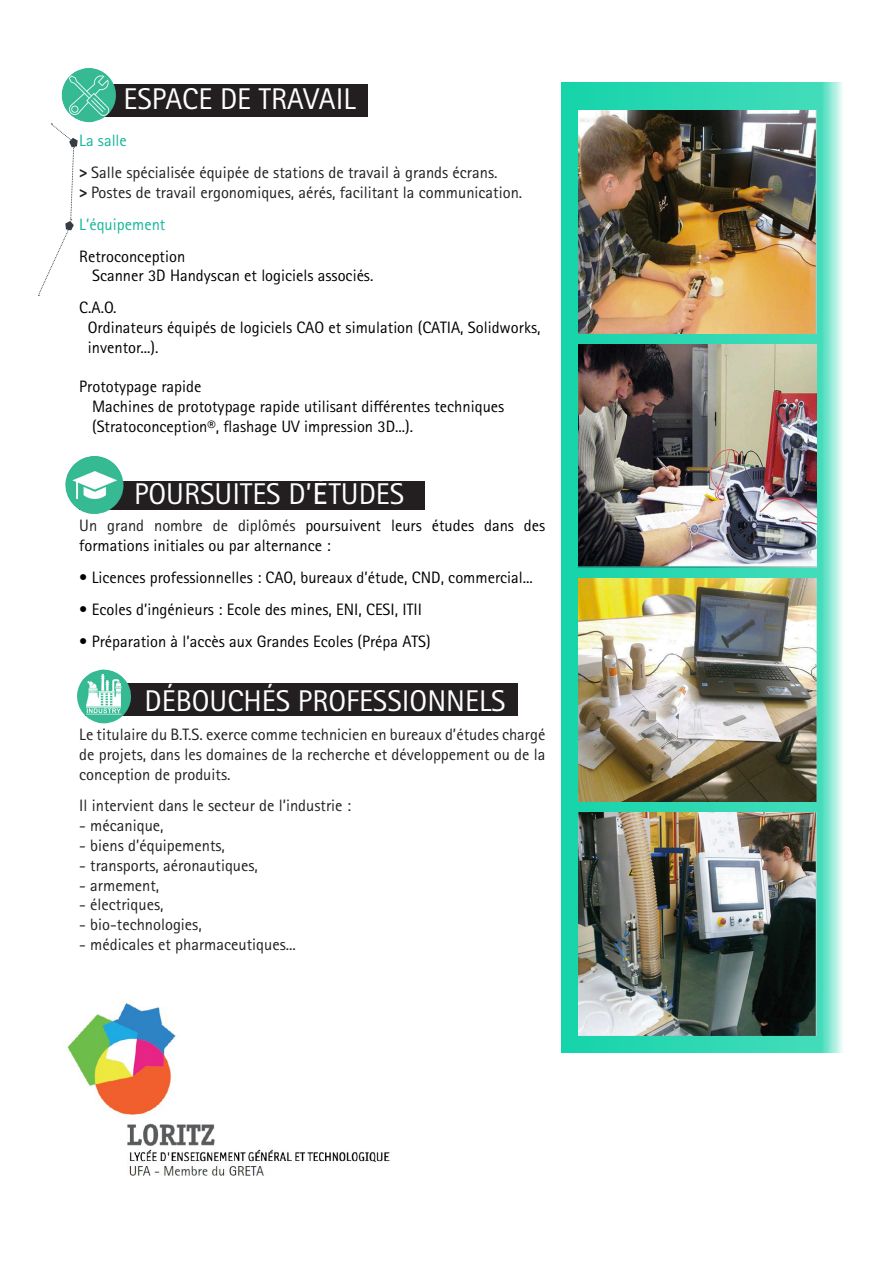
<style>
.page{position:relative;width:893px;height:1263px;background:#fff}
.page>*{position:absolute;margin:0;border:0;box-sizing:border-box;transform-origin:0 0}
.t1{font:30px "Rotis Sans Serif Std";color:#fff}
.t2{font:16.5px/19.8px "Rotis Sans Serif Std";color:#000}
.t3{font:16.5px/19.8px "Rotis Sans Serif Std";color:#231f20;text-align:justify}
.t4{font:16.5px "Rotis Sans Serif Std";color:#15b799}
.s1{font-family:"Calibri";font-weight:700}
.s2{font-family:"Marianne"}
.s3{color:#231f20}
</style>
<div class="page">
<svg style="left:561px;top:83px;width:281px;height:970px;background:#4edcbc"></svg>
<img style="left:578px;top:111px;width:238px;height:223px">
<img style="left:578px;top:344px;width:238px;height:224px">
<img style="left:578px;top:578px;width:238px;height:223px">
<img style="left:578px;top:812px;width:238px;height:223px">
<div style="left:79px;top:84px;width:289px;height:33px;background:#231f20"></div>
<svg style="left:38px;top:124px;width:40px;height:172px"></svg>
<div style="left:79px;top:482px;width:346px;height:28px;background:#231f20"></div>
<div style="left:85px;top:683px;width:433px;height:33px;background:#231f20"></div>
<img style="left:67px;top:1002px;width:323px;height:174px">
<img style="left:62px;top:68px;width:54px;height:55px">
<img style="left:65px;top:456px;width:58px;height:58px">
<img style="left:77px;top:669px;width:54px;height:54px">
<p class="t1" style="left:123px;top:81px;width:234px">ESPACE DE TRAVAIL</p>
<p class="t4" style="left:79px;top:131px;width:49px">La salle</p>
<p class="t3" style="left:79px;top:163px;width:420px"><span class="s1">&gt;</span> Salle spécialisée équipée de stations de travail à grands écrans.</p>
<p class="t3" style="left:79px;top:183px;width:444px"><span class="s1">&gt;</span> Postes de travail ergonomiques, aérés, facilitant la communication.</p>
<p class="t4" style="left:79px;top:215px;width:88px">L’équipement</p>
<p class="t2" style="left:79px;top:246px;width:107px">Retroconception</p>
<p class="t2" style="left:92px;top:266px;width:283px">Scanner 3D Handyscan et logiciels associés.</p>
<p class="t2" style="left:79px;top:298px;width:39px">C.A.O.</p>
<p class="t2" style="left:88px;top:318px;width:454px">Ordinateurs équipés de logiciels CAO et simulation (CATIA, Solidworks, inventor...).</p>
<p class="t2" style="left:79px;top:377px;width:124px">Prototypage rapide</p>
<p class="t2" style="left:92px;top:397px;width:414px">Machines de prototypage rapide utilisant différentes techniques (Stratoconception®, flashage UV impression 3D...).</p>
<p class="t1" style="left:134px;top:476px;width:272px">POURSUITES D’<span class="s2">É</span>TUDES</p>
<p class="t2" style="left:79px;top:516px;width:468px"><span class="s3">Un grand nombre de diplômés</span> poursuivent leurs études dans des formations initiales ou par alternance :</p>
<p class="t2" style="left:79px;top:568px;width:455px">• Licences professionnelles : CAO, bureaux d’étude, CND, commercial...</p>
<p class="t2" style="left:79px;top:599px;width:344px">• Ecoles d’ingénieurs : Ecole des mines, ENI, CESI, ITII</p>
<p class="t2" style="left:79px;top:631px;width:353px">• Préparation à l’accès aux Grandes Ecoles (Prépa ATS)</p>
<p class="t1" style="left:145px;top:684px;width:363px">DÉBOUCHÉS PROFESSIONNELS</p>
<p class="t3" style="left:79px;top:725px;width:468px">Le titulaire du B.T.S. exerce comme technicien en bureaux d’études chargé de projets, dans les domaines de la recherche et développement ou de la conception de produits.</p>
<p class="t3" style="left:79px;top:796px;width:273px">Il intervient dans le secteur de l’industrie :</p>
<p class="t3" style="left:79px;top:816px;width:86px">- mécanique,</p>
<p class="t3" style="left:79px;top:836px;width:147px">- biens d’équipements,</p>
<p class="t3" style="left:79px;top:855px;width:180px">- transports, aéronautiques,</p>
<p class="t3" style="left:79px;top:875px;width:82px">- armement,</p>
<p class="t3" style="left:79px;top:895px;width:86px">- électriques,</p>
<p class="t3" style="left:79px;top:915px;width:124px">- bio-technologies,</p>
<p class="t3" style="left:79px;top:935px;width:218px">- médicales et pharmaceutiques...</p>
</div>
